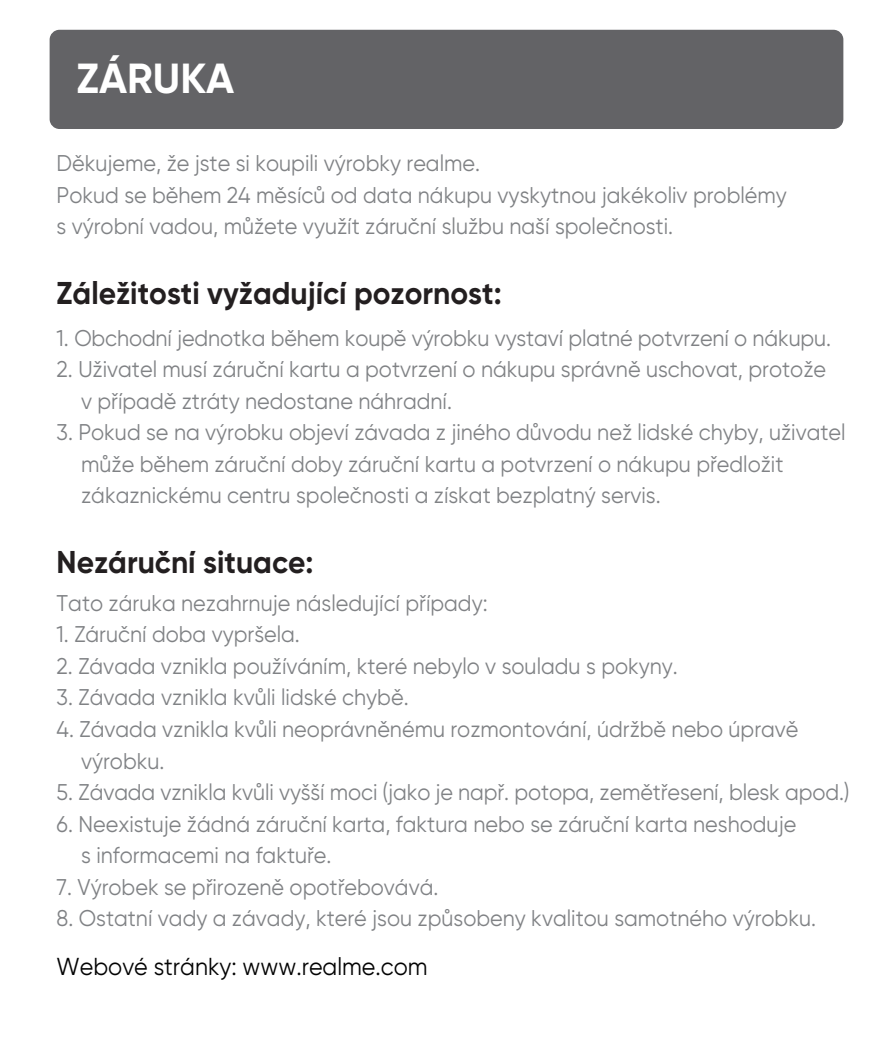
<style>
.page{position:relative;width:893px;height:1042px;background:#fff}
.page>*{position:absolute;margin:0;border:0;box-sizing:border-box;transform-origin:0 0}
.t1{font:700 42px "Gilroy";color:#fff}
.t2{font:700 31.5px "Gilroy";color:#231f20;scale:.95 1}
.t3{font:24.5px "Gilroy";color:#030303;scale:.95 1}
.t4{font:22.75px/31.5px "Gilroy";color:#808285;scale:.95 1}
</style>
<div class="page">
<div style="left:50px;top:30px;width:793px;height:99px;background:#636366;border-radius:10px"></div>
<h1 class="t1" style="left:77px;top:52px;width:159px">ZÁRUKA</h1>
<p class="t4" style="left:57px;top:147px;width:770px">Děkujeme, že jste si koupili výrobky realme.<br>Pokud se během 24 měsíců od data nákupu vyskytnou jakékoliv problémy s výrobní vadou, můžete využít záruční službu naší společnosti.</p>
<h2 class="t2" style="left:57px;top:273px;width:470px">Záležitosti vyžadující pozornost:</h2>
<p class="t4" style="left:57px;top:322px;width:817px">1. Obchodní jednotka během koupě výrobku vystaví platné potvrzení o nákupu.</p>
<p class="t4" style="left:81px;top:353px;width:786px;text-indent:-25px">2. Uživatel musí záruční kartu a potvrzení o nákupu správně uschovat, protože v případě ztráty nedostane náhradní.</p>
<p class="t4" style="left:81px;top:416px;width:806px;text-indent:-25px">3. Pokud se na výrobku objeví závada z jiného důvodu než lidské chyby, uživatel může během záruční doby záruční kartu a potvrzení o nákupu předložit zákaznickému centru společnosti a získat bezplatný servis.</p>
<h2 class="t2" style="left:57px;top:542px;width:272px">Nezáruční situace:</h2>
<p class="t4" style="left:57px;top:587px;width:455px">Tato záruka nezahrnuje následující případy:</p>
<p class="t4" style="left:57px;top:618px;width:258px">1. Záruční doba vypršela.</p>
<p class="t4" style="left:57px;top:650px;width:655px">2. Závada vznikla používáním, které nebylo v souladu s pokyny.</p>
<p class="t4" style="left:57px;top:681px;width:372px">3. Závada vznikla kvůli lidské chybě.</p>
<p class="t4" style="left:81px;top:713px;width:757px;text-indent:-25px">4. Závada vznikla kvůli neoprávněnému rozmontování, údržbě nebo úpravě výrobku.</p>
<p class="t4" style="left:57px;top:776px;width:836px">5. Závada vznikla kvůli vyšší moci (jako je např. potopa, zemětřesení, blesk apod.)</p>
<p class="t4" style="left:81px;top:808px;width:754px;text-indent:-25px">6. Neexistuje žádná záruční karta, faktura nebo se záruční karta neshoduje s informacemi na faktuře.</p>
<p class="t4" style="left:57px;top:871px;width:403px">7. Výrobek se přirozeně opotřebovává.</p>
<p class="t4" style="left:57px;top:902px;width:801px">8. Ostatní vady a závady, které jsou způsobeny kvalitou samotného výrobku.</p>
<p class="t3" style="left:57px;top:952px;width:392px">Webové stránky: www.realme.com</p>
</div>
